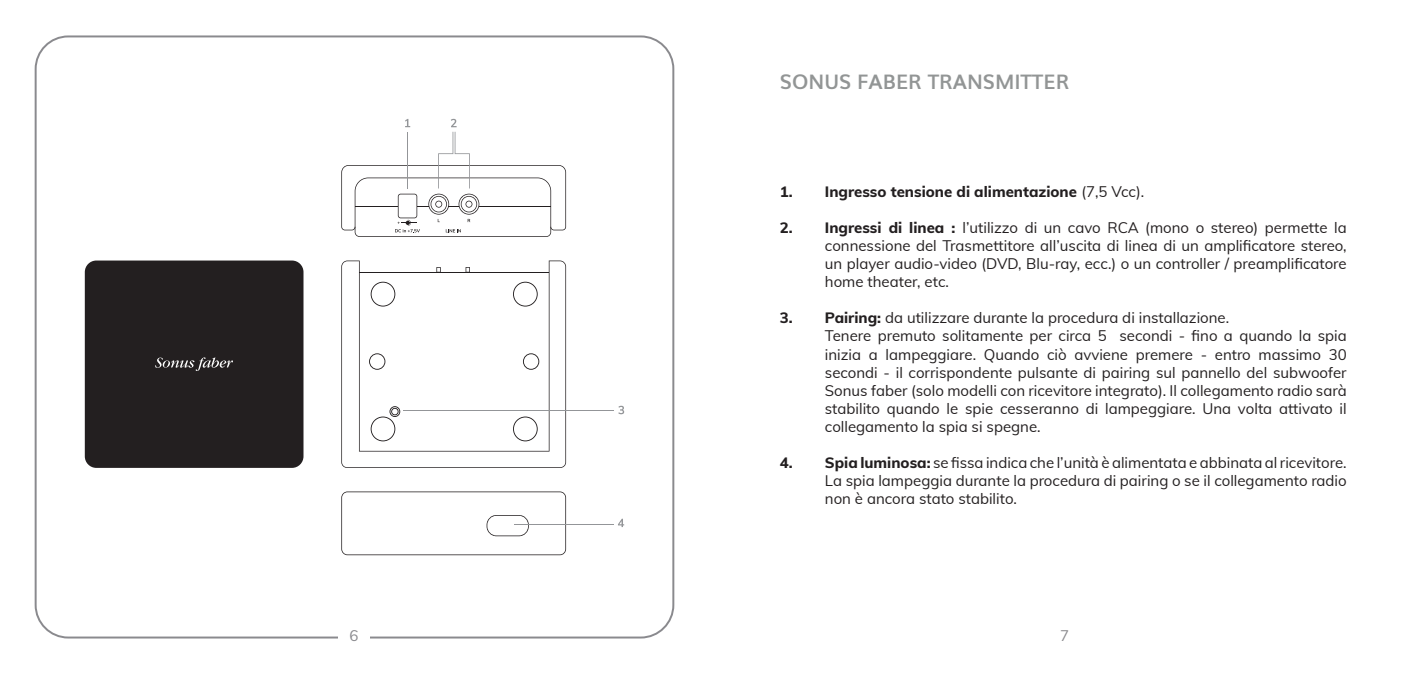
<style>
.page{position:relative;width:1418px;height:674px;background:#fff}
.page>*{position:absolute;margin:0;border:0;box-sizing:border-box;transform-origin:0 0}
.t1{font:700 20px "Muli";color:#929595}
.t2{font:15px/18px "Muli";color:#231f20;text-align:justify}
.t3{font:800 15px "Muli";color:#231f20}
.t4{font:15px "Muli";color:#8a8a8e}
.s1{font-weight:400}
.s2{font-weight:800}
</style>
<div class="page">
<svg style="left:35px;top:35px;width:639px;height:603px"></svg>
<div style="left:339px;top:629px;width:31px;height:17px;background:#fff"></div>
<svg style="left:618px;top:405px;width:6px;height:9px"></svg>
<svg style="left:618px;top:518px;width:6px;height:8px"></svg>
<svg style="left:341px;top:491px;width:225px;height:64px"></svg>
<svg style="left:341px;top:260px;width:225px;height:207px"></svg>
<hr style="left:359px;top:271px;width:190px;height:1px;background:#231f20">
<svg style="left:436px;top:267px;width:5px;height:5px"></svg>
<svg style="left:465px;top:267px;width:5px;height:5px"></svg>
<div style="left:85px;top:260px;width:218px;height:207px;background:#231f20;border-radius:11px"></div>
<svg style="left:155px;top:357px;width:78px;height:14px"></svg>
<svg style="left:341px;top:119px;width:225px;height:118px"></svg>
<hr style="left:407px;top:132px;width:1px;height:56px;background:#939598">
<hr style="left:403px;top:409px;width:210px;height:1px;background:#939598">
<hr style="left:514px;top:524px;width:99px;height:1px;background:#939598">
<h1 class="t1" style="left:780px;top:66px;width:291px">SONUS FABER TRANSMITTER</h1>
<p class="t3" style="left:780px;top:181px;width:366px">1. Ingresso tensione di alimentazione <span class="s1">(7,5 Vcc).</span></p>
<p class="t2" style="left:825px;top:218px;width:523px;text-indent:-45px"><span class="s2">2. Ingressi di linea :</span> l’utilizzo di un cavo RCA (mono o stereo) permette la connessione del Trasmettitore all’uscita di linea di un amplificatore stereo, un player audio-video (DVD, Blu-ray, ecc.) o un controller / preamplificatore home theater, etc.</p>
<p class="t2" style="left:825px;top:308px;width:523px;text-align:left;text-indent:-45px"><span class="s2">3. Pairing:</span> da utilizzare durante la procedura di installazione.<br>Tenere premuto solitamente per circa 5 secondi - fino a quando la spia inizia a lampeggiare. Quando ciò avviene premere - entro massimo 30 secondi - il corrispondente pulsante di pairing sul pannello del subwoofer Sonus faber (solo modelli con ricevitore integrato). Il collegamento radio sarà stabilito quando le spie cesseranno di lampeggiare. Una volta attivato il collegamento la spia si spegne.</p>
<p class="t2" style="left:825px;top:452px;width:523px;text-indent:-45px"><span class="s2">4. Spia luminosa:</span> se fissa indica che l’unità è alimentata e abbinata al ricevitore.<br>La spia lampeggia durante la procedura di pairing o se il collegamento radio non è ancora stato stabilito.</p>
<p class="t4" style="left:349px;top:624px;width:10px">6</p>
<p class="t4" style="left:1060px;top:624px;width:11px">7</p>
</div>
